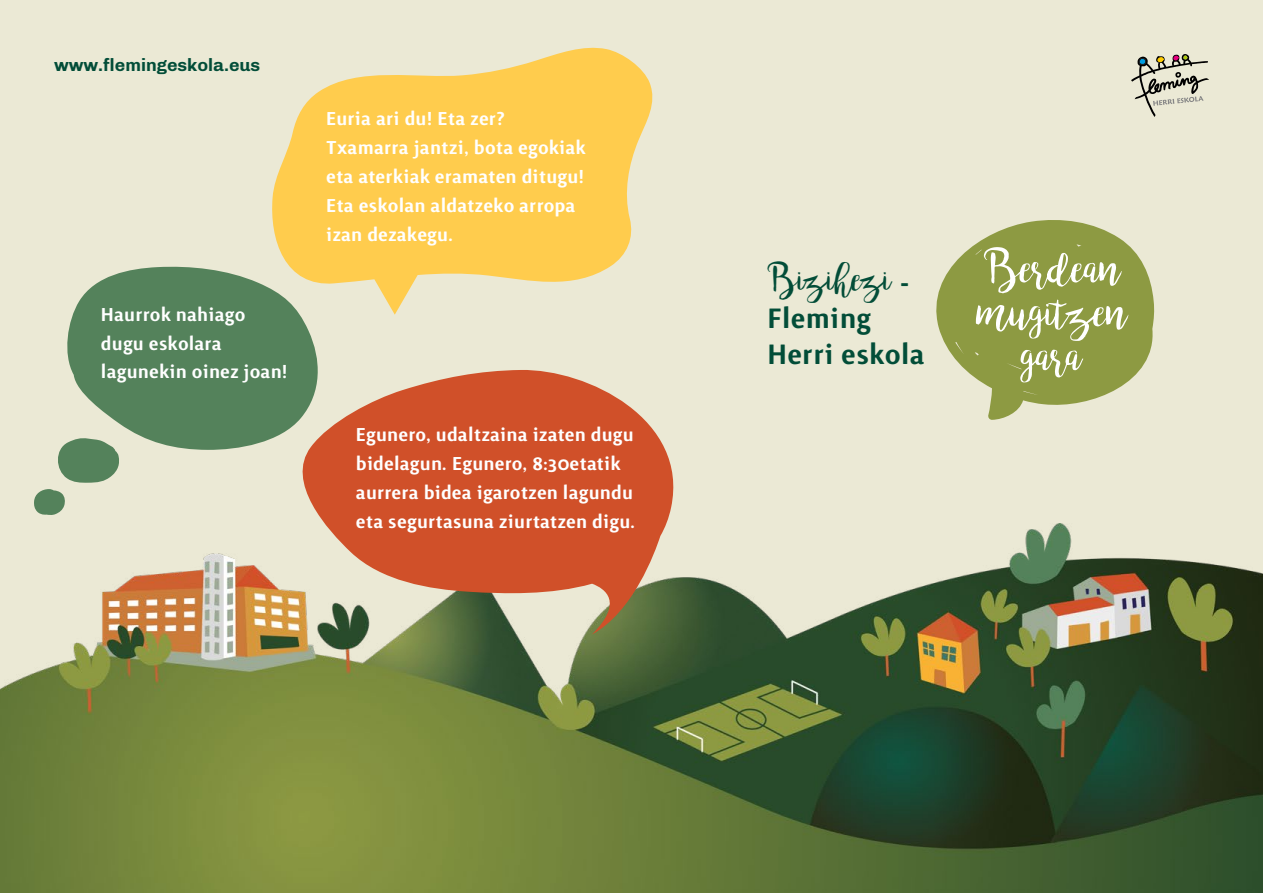
<style>
.page{position:relative;width:1263px;height:893px;background:#ebe9d5}
.page>*{position:absolute;margin:0;border:0;box-sizing:border-box;transform-origin:0 0}
.t1{font:500 36px/36px "Surface";color:#024d38}
.t2{font:36px "bromello";color:#024d38}
.t3{font:500 24px/28.8px "Surface";color:#fff}
.t4{font:700 18px "Chivo";color:#024d38}
.s1{font-family:"Surface";font-weight:500}
</style>
<div class="page">
<svg style="left:936px;top:220px;width:219px;height:200px;fill:#8d9a42"></svg>
<svg style="left:1020px;top:350px;width:63px;height:32px;background:#abb574"></svg>
<svg style="left:976px;top:300px;width:152px;height:41px;background:#a7b16d"></svg>
<svg style="left:984px;top:247px;width:138px;height:46px;background:#a4af69"></svg>
<img style="left:0;top:523px;width:1263px;height:370px">
<svg style="left:1131px;top:54px;width:78px;height:63px"></svg>
<svg style="left:272px;top:47px;width:381px;height:268px;fill:#ffcc4d"></svg>
<svg style="left:67px;top:265px;width:255px;height:185px;fill:#54825b"></svg>
<svg style="left:58px;top:437px;width:62px;height:46px"></svg>
<svg style="left:34px;top:489px;width:31px;height:26px"></svg>
<svg style="left:284px;top:369px;width:405px;height:265px;fill:#d05029"></svg>
<p class="t4" style="left:54px;top:54px;width:208px">www.flemingeskola.eus</p>
<p class="t3" style="left:101px;top:300px;width:188px">Haurrok nahiago dugu eskolara lagunekin oinez joan!</p>
<p class="t3" style="left:326px;top:105px;width:261px">Euria ari du! Eta zer?<br>Txamarra jantzi, bota egokiak eta aterkiak eramaten ditugu!<br>Eta eskolan aldatzeko arropa izan dezakegu.</p>
<p class="t3" style="left:356px;top:421px;width:281px">Egunero, udaltzaina izaten dugu bidelagun. Egunero, 8:30etatik aurrera bidea igarotzen lagundu eta segurtasuna ziurtatzen digu.</p>
<h1 class="t2" style="left:767px;top:258px;width:144px">Bizihezi <span class="s1">-</span></h1>
<h1 class="t1" style="left:767px;top:301px;width:159px">Fleming<br>Herri eskola</h1>
</div>
